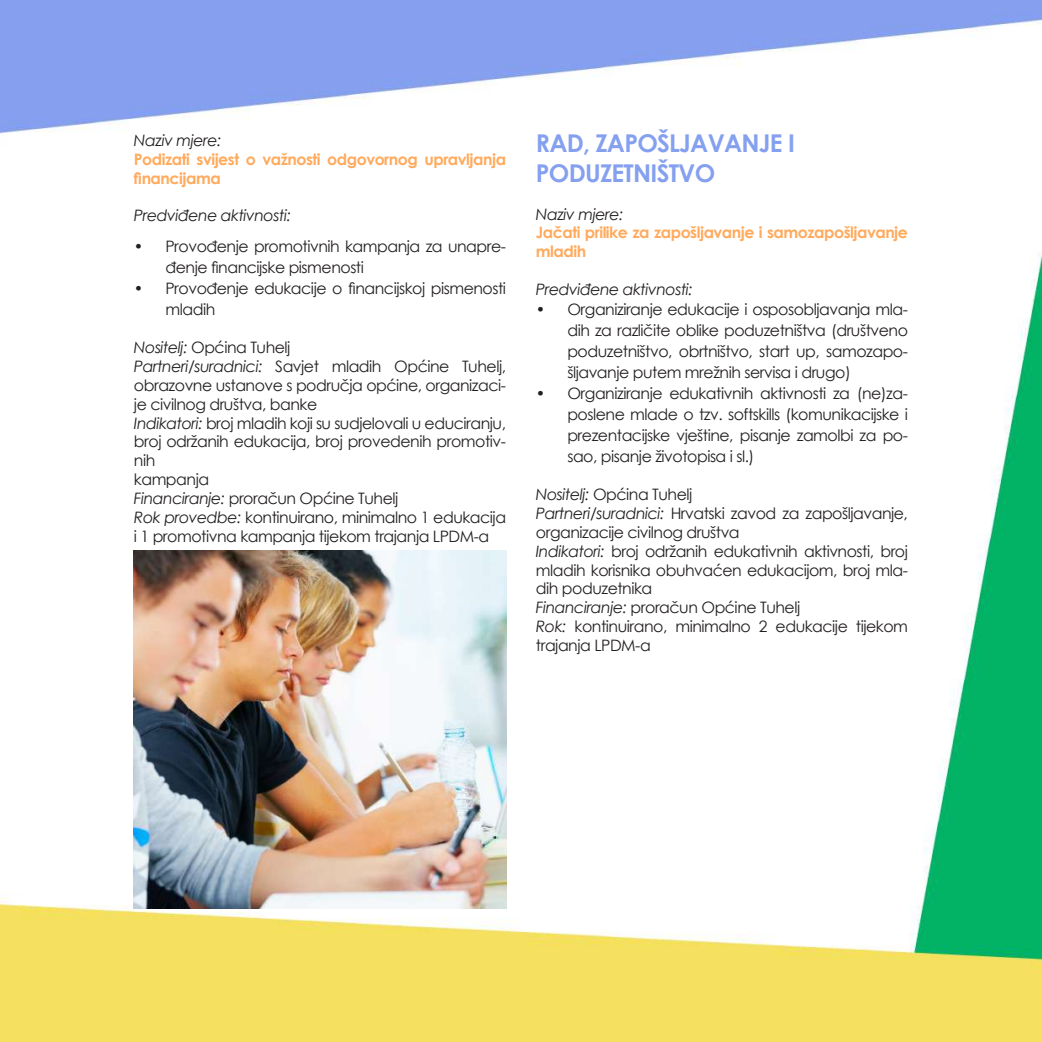
<style>
.page{position:relative;width:1042px;height:1042px;background:#fff}
.page>*{position:absolute;margin:0;border:0;box-sizing:border-box;transform-origin:0 0}
.t1{font:700 24.5px/29.4px "Century Gothic";letter-spacing:-.03em;color:#84a0ef}
.t2{font:15.75px/18.9px "Century Gothic";letter-spacing:-.03em;color:#231f20}
.t3{font:700 15.75px/18.9px "Century Gothic";letter-spacing:-.03em;color:#ffaa5d}
.t4{font:italic 15.75px "Century Gothic";letter-spacing:-.03em;color:#231f20}
.s1{font-style:italic}
</style>
<div class="page">
<img style="left:2px;top:0;width:1040px;height:1040px">
<img style="left:134px;top:551px;width:372px;height:357px">
<p class="t4" style="left:134px;top:129px;width:89px">Naziv mjere:</p>
<p class="t3" style="left:134px;top:149px;width:374px">Podizati svijest o važnosti odgovornog upravljanja financijama</p>
<p class="t4" style="left:134px;top:205px;width:159px">Predviđene aktivnosti:</p>
<p class="t2" style="left:165px;top:236px;width:342px;line-height:21px;text-indent:-32px">• Provođenje promotivnih kampanja za unapre&shy;đenje financijske pismenosti</p>
<p class="t2" style="left:165px;top:278px;width:342px;line-height:21px;text-indent:-32px">• Provođenje edukacije o financijskoj pismenosti mladih</p>
<p class="t2" style="left:134px;top:337px;width:374px"><span class="s1">Nositelj:</span> Općina Tuhelj<br><span class="s1">Partneri/suradnici:</span> Savjet mladih Općine Tuhelj, obrazovne ustanove s područja općine, organizaci&shy;je civilnog društva, banke<br><span class="s1">Indikatori:</span> broj mladih koji su sudjelovali u educiranju, broj održanih edukacija, broj provedenih promotiv&shy;nih<br>kampanja<br><span class="s1">Financiranje:</span> proračun Općine Tuhelj<br><span class="s1">Rok provedbe:</span> kontinuirano, minimalno 1 edukacija i 1 promotivna kampanja tijekom trajanja LPDM-a</p>
<h1 class="t1" style="left:536px;top:128px;width:260px">RAD, ZAPOŠLJAVANJE I<br>PODUZETNIŠTVO</h1>
<p class="t4" style="left:536px;top:203px;width:89px">Naziv mjere:</p>
<p class="t3" style="left:536px;top:223px;width:374px">Jačati prilike za zapošljavanje i samozapošljavanje mladih</p>
<p class="t4" style="left:536px;top:278px;width:159px">Predviđene aktivnosti:</p>
<p class="t2" style="left:567px;top:299px;width:342px;line-height:21px;text-align:justify;text-indent:-32px">• Organiziranje edukacije i osposobljavanja mla&shy;dih za različite oblike poduzetništva (društveno poduzetništvo, obrtništvo, start up, samozapo&shy;šljavanje putem mrežnih servisa i drugo)</p>
<p class="t2" style="left:567px;top:383px;width:342px;line-height:21px;text-align:justify;text-indent:-32px">• Organiziranje edukativnih aktivnosti za (ne)za&shy;poslene mlade o tzv. softskills (komunikacijske i prezentacijske vještine, pisanje zamolbi za po&shy;sao, pisanje životopisa i sl.)</p>
<p class="t2" style="left:536px;top:484px;width:374px"><span class="s1">Nositelj:</span> Općina Tuhelj<br><span class="s1">Partneri/suradnici:</span> Hrvatski zavod za zapošljavanje, organizacije civilnog društva<br><span class="s1">Indikatori:</span> broj održanih edukativnih aktivnosti, broj mladih korisnika obuhvaćen edukacijom, broj mla&shy;dih poduzetnika<br><span class="s1">Financiranje:</span> proračun Općine Tuhelj<br><span class="s1">Rok:</span> kontinuirano, minimalno 2 edukacije tijekom trajanja LPDM-a</p>
</div>
